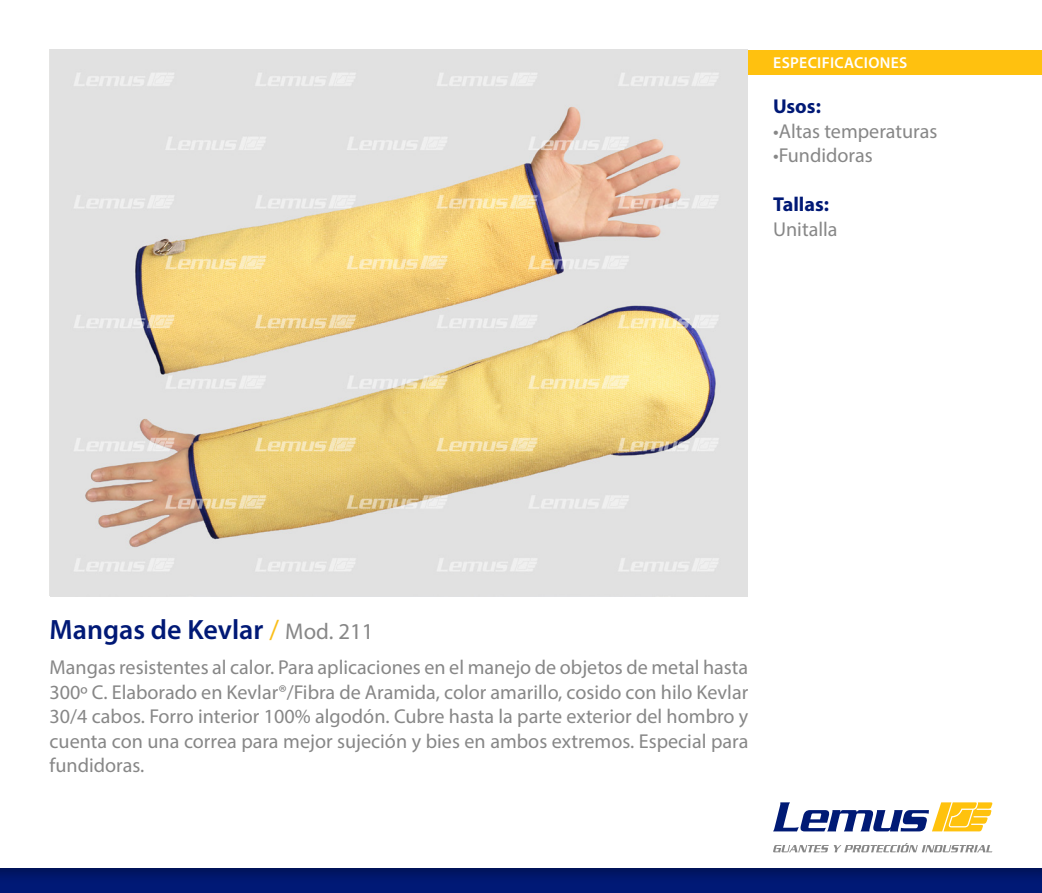
<style>
.page{position:relative;width:1042px;height:893px;background:#fff}
.page>*{position:absolute;margin:0;border:0;box-sizing:border-box;transform-origin:0 0}
.t1{font:600 28px "Myriad Pro";color:#001976}
.t2{font:20.12px/24.5px "Myriad Pro";color:#878787;text-align:justify}
.t3{font:700 20.12px "Myriad Pro";color:#001976}
.t4{font:600 15.75px "Myriad Pro";letter-spacing:.02em;color:#fff}
.s1{font-weight:400;color:#fabe19}
.s2{font-weight:400;font-size:22.75px;color:#878787}
</style>
<div class="page">
<img style="left:50px;top:50px;width:697px;height:546px">
<img style="left:0;top:868px;width:1042px;height:25px">
<div style="left:748px;top:50px;width:294px;height:24px;background:#ffc10f"></div>
<svg style="left:773px;top:802px;width:219px;height:29px"></svg>
<svg style="left:773px;top:843px;width:219px;height:9px"></svg>
<p class="t4" style="left:773px;top:53px;width:136px">ESPECIFICACIONES</p>
<p class="t3" style="left:773px;top:93px;width:49px">Usos:</p>
<p class="t2" style="left:773px;top:118px;width:166px">•Altas temperaturas</p>
<p class="t2" style="left:773px;top:143px;width:101px">•Fundidoras</p>
<p class="t3" style="left:773px;top:191px;width:57px">Tallas:</p>
<p class="t2" style="left:773px;top:216px;width:66px">Unitalla</p>
<h1 class="t1" style="left:50px;top:612px;width:325px">Mangas de Kevlar <span class="s1">/</span> <span class="s2">Mod. 211</span></h1>
<p class="t2" style="left:50px;top:655px;width:700px">Mangas resistentes al calor. Para aplicaciones en el manejo de objetos de metal hasta 300º C. Elaborado en Kevlar®/Fibra de Aramida, color amarillo, cosido con hilo Kevlar 30/4 cabos. Forro interior 100% algodón. Cubre hasta la parte exterior del hombro y cuenta con una correa para mejor sujeción y bies en ambos extremos. Especial para fundidoras.</p>
</div>
